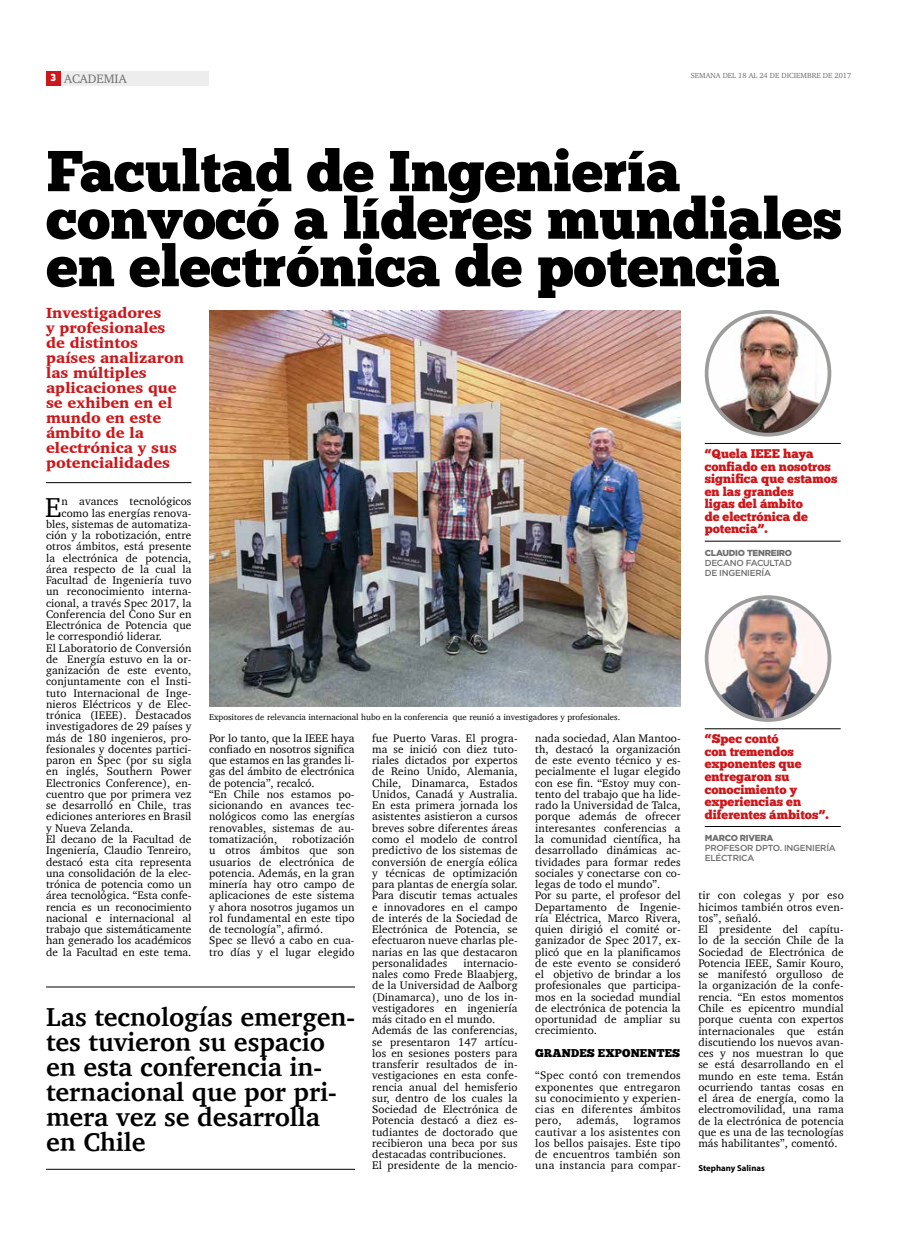
<style>
.page{position:relative;width:904px;height:1241px;background:#fff}
.page>*{position:absolute;margin:0;border:0;box-sizing:border-box;transform-origin:0 0}
.t1{font:57.5px/47.5px "Chunk Five Ex";color:#000}
.t2{font:28px "Charter";color:#000}
.t3{font:700 26.25px/25px "Charter";color:#000}
.t4{font:900 15px/15px "Charter";color:#cd171a}
.t5{font:12.5px/12.5px "Chunk Five Ex";color:#cd171a}
.t6{font:12.5px "Charter";color:#706f6f}
.t7{font:11.25px/11.2px "Charter";letter-spacing:.01em;color:#000}
.t8{font:11.25px "Chunk Five Ex";letter-spacing:.01em;color:#000}
.t9{font:8.75px "Charter";color:#000}
.t10{font:500 8.75px/10px "Gotham";letter-spacing:-.03em;color:#706f6f}
.t11{font:900 8.75px "Gotham";letter-spacing:-.03em;color:#706f6f}
.t12{font:700 8.75px "Myriad Pro";color:#000}
.t13{font:7.5px "Charter";color:#706f6f}
.s1{font-family:"Chunk Five Ex";font-size:10px;color:#fff}
</style>
<div class="page">
<div style="left:46px;top:71px;width:15px;height:15px;background:#cd171a"></div>
<div style="left:62px;top:71px;width:147px;height:15px;background:#ededed"></div>
<hr style="left:46px;top:482px;width:145px;height:1px;background:#000">
<hr style="left:704px;top:728px;width:136px;height:1px;background:#000">
<hr style="left:704px;top:826px;width:136px;height:1px;background:#000">
<img style="left:209px;top:310px;width:471px;height:396px">
<hr style="left:46px;top:1168px;width:309px;height:1px;background:#000">
<hr style="left:46px;top:986px;width:309px;height:1px;background:#000">
<img style="left:706px;top:597px;width:123px;height:123px;border-radius:61px">
<div style="left:704px;top:595px;width:127px;height:126px;border:4px solid #9d9d9c;border-radius:50%"></div>
<hr style="left:704px;top:443px;width:136px;height:1px;background:#000">
<hr style="left:704px;top:541px;width:136px;height:1px;background:#000">
<img style="left:706px;top:312px;width:123px;height:122px;border-radius:61px">
<div style="left:704px;top:310px;width:127px;height:126px;border:4px solid #9d9d9c;border-radius:50%"></div>
<p class="t6" style="left:51px;top:67px;width:78px"><span class="s1">3</span> ACADEMIA</p>
<p class="t13" style="left:690px;top:69px;width:162px">SEMANA DEL 18 AL 24 DE DICIEMBRE DE 2017</p>
<h1 class="t1" style="left:47px;top:146px;width:797px">Facultad de Ingeniería convocó a líderes mundiales en electrónica de potencia</h1>
<h3 class="t4" style="left:46px;top:305px;width:139px">Investigadores<br>y profesionales de distintos países analizaron las múltiples aplicaciones que se exhiben en el mundo en este ámbito de la electrónica y sus potencialidades</h3>
<h2 class="t2" style="left:45px;top:482px;width:18px">E</h2>
<p class="t7" style="left:62px;top:495px;width:131px">n avances tecnológicos</p>
<p class="t5" style="left:704px;top:447px;width:134px">“Quela IEEE haya confiado en nosotros significa que estamos en las grandes<br>ligas del ámbito<br>de electrónica de potencia”.</p>
<p class="t11" style="left:704px;top:546px;width:89px">CLAUDIO TENREIRO</p>
<p class="t10" style="left:704px;top:557px;width:89px">DECANO FACULTAD<br>DE INGENIERÍA</p>
<p class="t7" style="left:62px;top:507px;width:131px">como las energías renova-</p>
<p class="t7" style="left:46px;top:518px;width:147px">bles, sistemas de automatiza-</p>
<p class="t7" style="left:46px;top:529px;width:147px">ción y la robotización, entre</p>
<p class="t7" style="left:46px;top:540px;width:147px">otros ámbitos, está presente</p>
<p class="t7" style="left:46px;top:552px;width:147px">la electrónica de potencia,</p>
<p class="t7" style="left:46px;top:563px;width:147px">área respecto de la cual la</p>
<p class="t7" style="left:46px;top:574px;width:147px">Facultad de Ingeniería tuvo</p>
<p class="t7" style="left:46px;top:585px;width:147px">un reconocimiento interna-</p>
<p class="t7" style="left:46px;top:597px;width:147px">cional, a través Spec 2017, la</p>
<p class="t7" style="left:46px;top:608px;width:147px">Conferencia del Cono Sur en</p>
<p class="t7" style="left:46px;top:619px;width:147px">Electrónica de Potencia que</p>
<p class="t7" style="left:46px;top:630px;width:117px">le correspondió liderar.</p>
<p class="t7" style="left:46px;top:642px;width:147px">El Laboratorio de Conversión</p>
<p class="t7" style="left:46px;top:653px;width:147px">de Energía estuvo en la or-</p>
<p class="t7" style="left:46px;top:664px;width:147px">ganización de este evento,</p>
<p class="t7" style="left:46px;top:675px;width:147px">conjuntamente con el Insti-</p>
<p class="t7" style="left:46px;top:687px;width:147px">tuto Internacional de Inge-</p>
<p class="t7" style="left:46px;top:698px;width:147px">nieros Eléctricos y de Elec-</p>
<p class="t7" style="left:46px;top:709px;width:147px">trónica (IEEE). Destacados</p>
<p class="t7" style="left:46px;top:720px;width:147px">investigadores de 29 países y</p>
<p class="t7" style="left:46px;top:732px;width:147px">más de 180 ingenieros, pro-</p>
<p class="t7" style="left:46px;top:743px;width:147px">fesionales y docentes partici-</p>
<p class="t7" style="left:46px;top:754px;width:147px">paron en Spec (por su sigla</p>
<p class="t7" style="left:46px;top:765px;width:147px">en inglés, Southern Power</p>
<p class="t7" style="left:46px;top:777px;width:147px">Electronics Conference), en-</p>
<p class="t7" style="left:46px;top:788px;width:147px">cuentro que por primera vez</p>
<p class="t7" style="left:46px;top:799px;width:147px">se desarrolló en Chile, tras</p>
<p class="t7" style="left:46px;top:810px;width:147px">ediciones anteriores en Brasil</p>
<p class="t7" style="left:46px;top:822px;width:89px">y Nueva Zelanda.</p>
<p class="t7" style="left:46px;top:833px;width:147px">El decano de la Facultad de</p>
<p class="t7" style="left:46px;top:844px;width:147px">Ingeniería, Claudio Tenreiro,</p>
<p class="t7" style="left:46px;top:855px;width:147px">destacó esta cita representa</p>
<p class="t7" style="left:46px;top:867px;width:147px">una consolidación de la elec-</p>
<p class="t7" style="left:46px;top:878px;width:147px">trónica de potencia como un</p>
<p class="t7" style="left:46px;top:889px;width:147px">área tecnológica. “Esta confe-</p>
<p class="t7" style="left:46px;top:900px;width:147px">rencia es un reconocimiento</p>
<p class="t7" style="left:46px;top:912px;width:147px">nacional e internacional al</p>
<p class="t7" style="left:46px;top:923px;width:147px">trabajo que sistemáticamente</p>
<p class="t7" style="left:46px;top:934px;width:147px">han generado los académicos</p>
<p class="t7" style="left:46px;top:945px;width:147px">de la Facultad en este tema.</p>
<p class="t9" style="left:209px;top:709px;width:412px">Expositores de relevancia internacional hubo en la conferencia que reunió a investigadores y profesionales.</p>
<p class="t7" style="left:372px;top:732px;width:147px;text-align:justify">fue Puerto Varas. El progra&shy;ma se inició con diez tuto&shy;riales dictados por expertos de Reino Unido, Alemania, Chile, Dinamarca, Estados Unidos, Canadá y Australia.<br>En esta primera jornada los asistentes asistieron a cursos breves sobre diferentes áreas como el modelo de control predictivo de los sistemas de conversión de energía eólica y técnicas de optimización para plantas de energía solar.<br>Para discutir temas actuales e innovadores en el campo de interés de la Sociedad de Electrónica de Potencia, se efectuaron nueve charlas ple&shy;narias en las que destacaron personalidades</p>
<p class="t7" style="left:209px;top:732px;width:147px">Por lo tanto, que la IEEE haya confiado en nosotros significa que estamos en las grandes li&shy;gas del ámbito de electrónica de potencia”, recalcó.<br>“En Chile nos estamos po&shy;sicionando en avances tec&shy;nológicos como las energías renovables, sistemas de au&shy;tomatización,</p>
<p class="t7" style="left:535px;top:732px;width:147px">nada sociedad, Alan Mantoo&shy;th, destacó la organización de este evento técnico y es&shy;pecialmente el lugar elegido con ese fin. “Estoy muy con&shy;tento del trabajo que ha lide&shy;rado la Universidad de Talca, porque además de ofrecer interesantes conferencias a la comunidad científica, ha desarrollado dinámicas ac&shy;tividades para formar redes sociales y conectarse con co&shy;legas de todo el mundo”.<br>Por su parte, el profesor del<br>Departamento de Ingenie&shy;ría Eléctrica, Marco Rivera, quien dirigió el comité or&shy;ganizador de Spec 2017, ex&shy;plicó que en la planificamos de este evento se consideró el objetivo de brindar a los profesionales que participa&shy;mos en la sociedad mundial de electrónica de potencia la oportunidad de ampliar su crecimiento.</p>
<p class="t8" style="left:535px;top:1044px;width:146px">GRANDES EXPONENTES</p>
<p class="t7" style="left:535px;top:1069px;width:147px;text-align:justify">“Spec contó con tremendos exponentes que entregaron su conocimiento y experien&shy;cias en diferentes ámbitos pero,</p>
<p class="t5" style="left:704px;top:732px;width:125px">“Spec contó<br>con tremendos exponentes que entregaron su conocimiento y experiencias en diferentes ámbitos”.</p>
<p class="t11" style="left:704px;top:831px;width:70px">MARCO RIVERA</p>
<p class="t10" style="left:704px;top:842px;width:132px">PROFESOR DPTO. INGENIERÍA<br>ELÉCTRICA</p>
<p class="t7" style="left:209px;top:833px;width:147px;text-indent:83px">robotización u otros ámbitos que son usuarios de electrónica de potencia. Además, en la gran minería hay otro campo de aplicaciones de este sistema y ahora nosotros jugamos un rol fundamental en este tipo de tecnología”, afirmó.<br>Spec se llevó a cabo en cua&shy;tro días y el lugar elegido</p>
<p class="t7" style="left:698px;top:889px;width:147px">tir con colegas y por eso hicimos también otros even&shy;tos”, señaló.<br>El presidente del capítu&shy;lo de la sección Chile de la<br>Sociedad de Electrónica de<br>Potencia IEEE, Samir Kouro, se manifestó orgulloso de la organización de la confe&shy;rencia. “En estos momentos<br>Chile es epicentro mundial porque cuenta con expertos internacionales que están discutiendo los nuevos avan&shy;ces y nos muestran lo que se está desarrollando en el mundo en este tema. Están ocurriendo tantas cosas en el área de energía, como la electromovilidad, una rama de la electrónica de potencia que es una de las tecnologías más habilitantes”, comentó.</p>
<p class="t7" style="left:372px;top:957px;width:147px;text-indent:91px">internacio&shy;nales como Frede Blaabjerg, de la Universidad de Aalborg (Dinamarca), uno de los in&shy;vestigadores en ingeniería más citado en el mundo.<br>Además de las conferencias, se presentaron 147 artícu&shy;los en sesiones posters para transferir resultados de in&shy;vestigaciones en esta confe&shy;rencia anual del hemisferio sur, dentro de los cuales la<br>Sociedad de Electrónica de<br>Potencia destacó a diez es&shy;tudiantes de doctorado que recibieron una beca por sus destacadas contribuciones.<br>El presidente de la mencio-</p>
<h3 class="t3" style="left:46px;top:1003px;width:310px">Las tecnologías emergen&shy;tes tuvieron su espacio en esta conferencia in&shy;ternacional que por pri&shy;mera vez se desarrolla en Chile</h3>
<p class="t7" style="left:535px;top:1114px;width:147px;text-align:justify;text-indent:98px">logramos cautivar a los asistentes con los bellos paisajes. Este tipo de encuentros también son una instancia para compar-</p>
<p class="t7" style="left:576px;top:1114px;width:44px">además,</p>
<p class="t12" style="left:698px;top:1161px;width:68px">Stephany Salinas</p>
</div>
